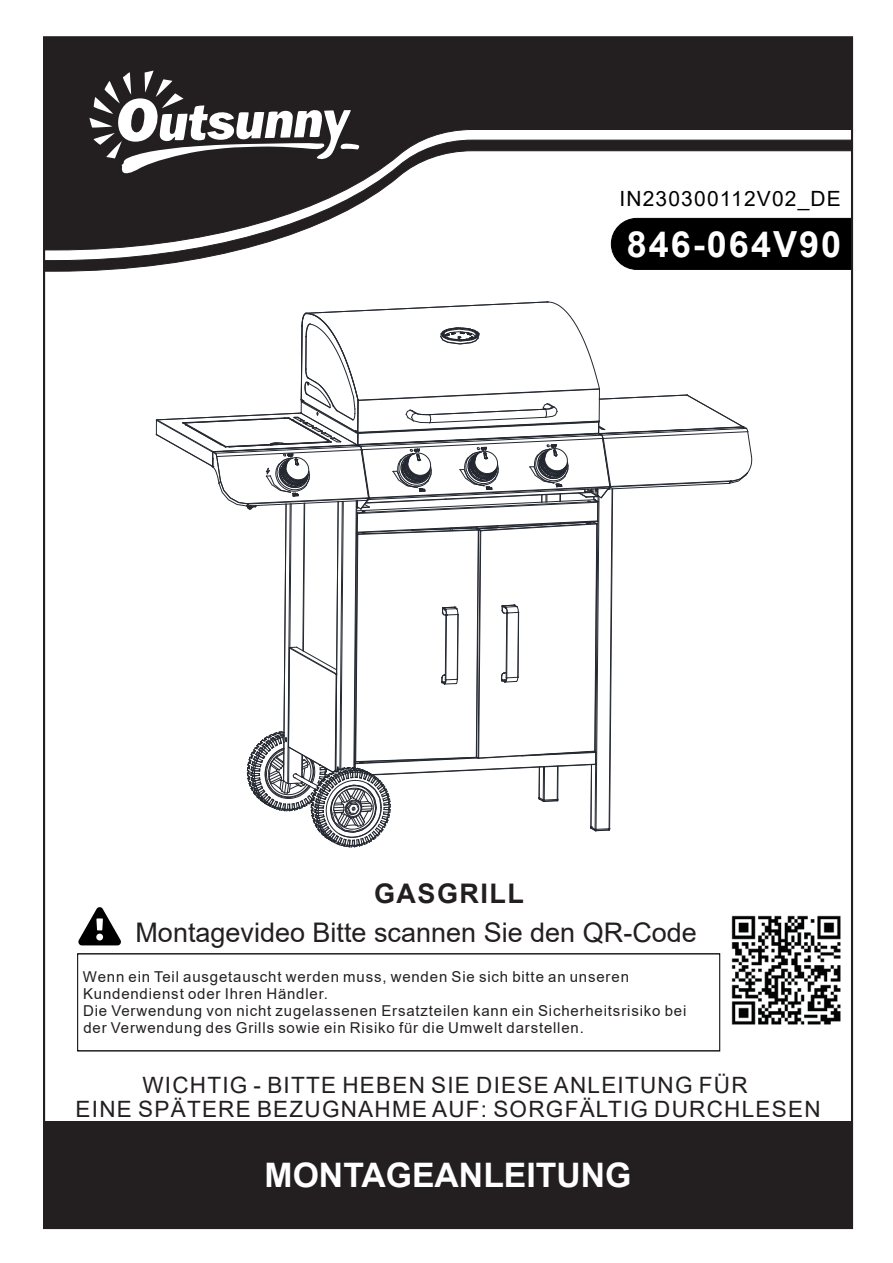
<style>
.page{position:relative;width:893px;height:1263px;background:#fff}
.page>*{position:absolute;margin:0;border:0;box-sizing:border-box;transform-origin:0 0}
.t1{font:700 36px "Arial";letter-spacing:.055em;color:#fff}
.t2{font:700 33.75px "Arial";color:#fff}
.t3{font:27px "Arial";color:#231f20}
.t4{font:700 27px "Arial";letter-spacing:.055em;color:#231f20}
.t5{font:22.5px/24px "Arial";letter-spacing:.055em;color:#231f20;text-align:center}
.t6{font:21px "Arial";letter-spacing:.055em;color:#000}
.t7{font:15px/16.8px "Arial";letter-spacing:.055em;color:#231f20}
</style>
<div class="page">
<svg style="left:77px;top:953px;width:643px;height:98px"></svg>
<svg style="left:78px;top:907px;width:43px;height:38px"></svg>
<img style="left:731px;top:915px;width:110px;height:110px">
<svg style="left:156px;top:302px;width:596px;height:545px"></svg>
<div style="left:44px;top:1122px;width:808px;height:106px;background:#231f20"></div>
<div style="left:43px;top:36px;width:810px;height:103px;background:#231f20"></div>
<svg style="left:43px;top:139px;width:810px;height:133px"></svg>
<svg style="left:90px;top:71px;width:271px;height:107px"></svg>
<h3 class="t6" style="left:619px;top:184px;width:223px">IN230300112V02_DE</h3>
<h1 class="t1" style="left:627px;top:219px;width:216px">846-064V90</h1>
<h3 class="t4" style="left:374px;top:874px;width:151px">GASGRILL</h3>
<h3 class="t3" style="left:135px;top:914px;width:563px">Montagevideo Bitte scannen Sie den QR-Code</h3>
<p class="t7" style="left:83px;top:968px;width:605px">Wenn ein Teil ausgetauscht werden muss, wenden Sie sich bitte an unseren Kundendienst oder Ihren Händler.<br>Die Verwendung von nicht zugelassenen Ersatzteilen kann ein Sicherheitsrisiko bei der Verwendung des Grills sowie ein Risiko für die Umwelt darstellen.</p>
<h3 class="t5" style="left:76px;top:1073px;width:746px">WICHTIG - BITTE HEBEN SIE DIESE ANLEITUNG FÜR<br>EINE SPÄTERE BEZUGNAHME AUF: SORGFÄLTIG DURCHLESEN</h3>
<h2 class="t2" style="left:265px;top:1152px;width:368px">MONTAGEANLEITUNG</h2>
</div>
